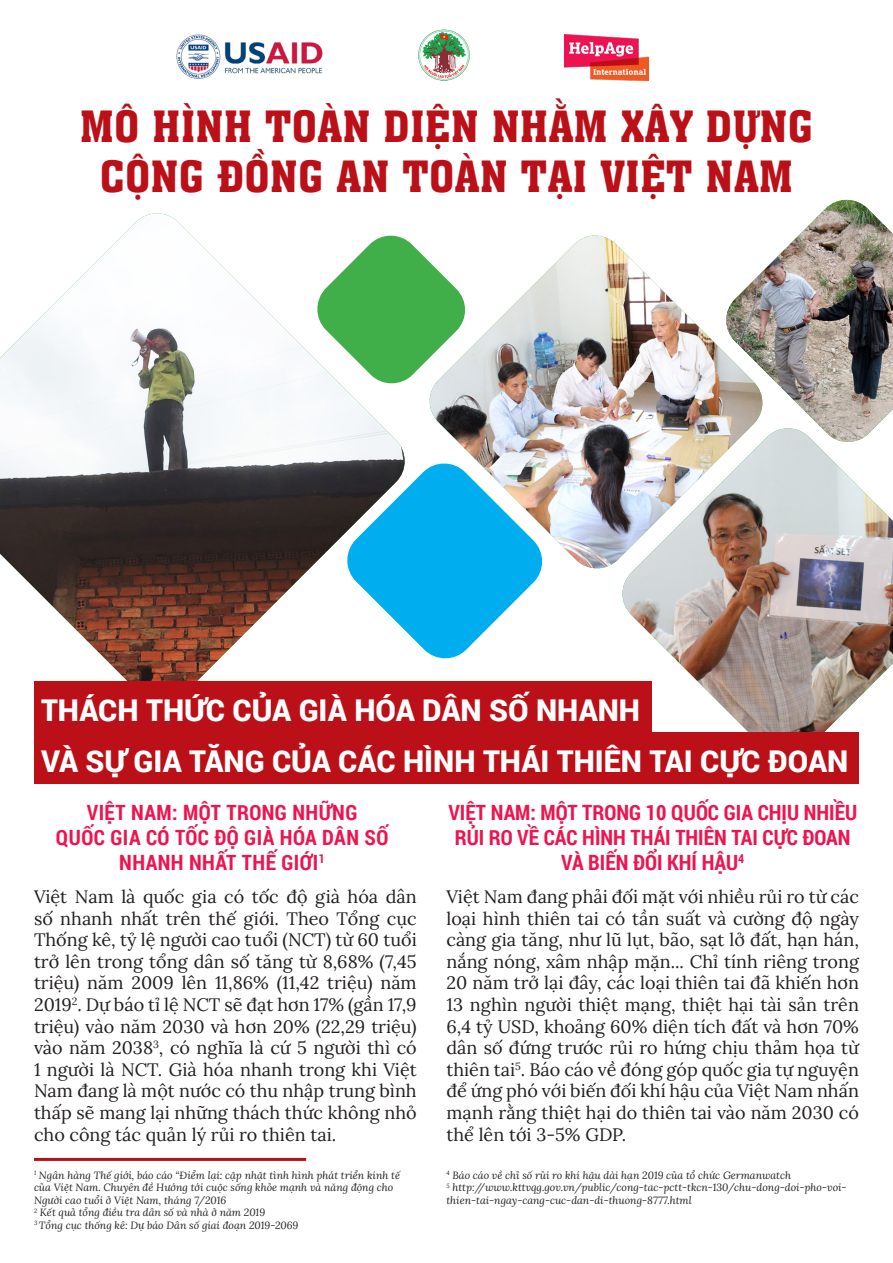
<style>
.page{position:relative;width:893px;height:1263px;background:#fff}
.page>*{position:absolute;margin:0;border:0;box-sizing:border-box;transform-origin:0 0}
.t1{font:700 42px/50.4px "Aachen";color:#bb1018;text-align:center}
.Heading_1{font:900 30px "Roboto";color:#fff}
.Heading_2{font:700 21px/25.2px "Roboto Condensed";color:#ed1450;text-align:center}
.Heading_2-2{font:700 21px "Roboto Condensed";letter-spacing:.02em;color:#ed1450}
.t2{font:18px/21.6px "Lora";color:#231f20;text-align:justify}
.t3{font:italic 10.5px/12.6px "Lora";color:#231f20}
</style>
<div class="page">
<svg style="left:408px;top:241px;width:19px;height:138px;background:#59b861"></svg>
<svg style="left:408px;top:469px;width:133px;height:190px"></svg>
<img style="left:0;top:213px;width:408px;height:469px">
<img style="left:427px;top:236px;width:296px;height:333px">
<img style="left:620px;top:428px;width:273px;height:305px">
<div style="left:34px;top:682px;width:617px;height:51px;background:#bb1018"></div>
<div style="left:34px;top:733px;width:825px;height:51px;background:#bb1018"></div>
<img style="left:724px;top:200px;width:169px;height:245px">
<img style="left:176px;top:34px;width:147px;height:44px">
<img style="left:418px;top:29px;width:52px;height:52px">
<img style="left:564px;top:34px;width:84px;height:47px">
<hr style="left:34px;top:1158px;width:272px;height:3px;background:#bb1018">
<p class="t1" style="left:80px;top:99px;width:735px">MÔ HÌNH TOÀN DIỆN NHẰM XÂY DỰNG<br>CỘNG ĐỒNG AN TOÀN TẠI VIỆT NAM</p>
<p class="Heading_1" style="left:41px;top:689px;width:600px">THÁCH THỨC CỦA GIÀ HÓA DÂN SỐ NHANH</p>
<p class="Heading_1" style="left:41px;top:740px;width:809px">VÀ SỰ GIA TĂNG CỦA CÁC HÌNH THÁI THIÊN TAI CỰC ĐOAN</p>
<p class="Heading_2-2" style="left:87px;top:797px;width:272px">VIỆT NAM: MỘT TRONG NHỮNG</p>
<p class="Heading_2-2" style="left:56px;top:823px;width:334px">QUỐC GIA CÓ TỐC ĐỘ GIÀ HÓA DÂN SỐ</p>
<p class="Heading_2-2" style="left:119px;top:848px;width:207px">NHANH NHẤT THẾ GIỚI<sup>1</sup></p>
<p class="Heading_2" style="left:448px;top:799px;width:410px">VIỆT NAM: MỘT TRONG 10 QUỐC GIA CHỊU NHIỀU<br>RỦI RO VỀ CÁC HÌNH THÁI THIÊN TAI CỰC ĐOAN<br>VÀ BIẾN ĐỔI KHÍ HẬU<sup>4</sup></p>
<p class="t2" style="left:34px;top:884px;width:384px">Việt Nam là quốc gia có tốc độ già hóa dân số nhanh nhất trên thế giới. Theo Tổng cục Thống kê, tỷ lệ người cao tuổi (NCT) từ 60 tuổi trở lên trong tổng dân số tăng từ 8,68% (7,45 triệu) năm 2009 lên 11,86% (11,42 triệu) năm 2019<sup>2</sup>. Dự báo tỉ lệ NCT sẽ đạt hơn 17% (gần 17,9 triệu) vào năm 2030 và hơn 20% (22,29 triệu) vào năm 2038<sup>3</sup>, có nghĩa là cứ 5 người thì có 1 người là NCT. Già hóa nhanh trong khi Việt Nam đang là một nước có thu nhập trung bình thấp sẽ mang lại những thách thức không nhỏ cho công tác quản lý rủi ro thiên tai.</p>
<p class="t2" style="left:446px;top:884px;width:414px">Việt Nam đang phải đối mặt với nhiều rủi ro từ các loại hình thiên tai có tần suất và cường độ ngày càng gia tăng, như lũ lụt, bão, sạt lở đất, hạn hán, nắng nóng, xâm nhập mặn... Chỉ tính riêng trong 20 năm trở lại đây, các loại thiên tai đã khiến hơn 13 nghìn người thiệt mạng, thiệt hại tài sản trên 6,4 tỷ USD, khoảng 60% diện tích đất và hơn 70% dân số đứng trước rủi ro hứng chịu thảm họa từ thiên tai<sup>5</sup>. Báo cáo về đóng góp quốc gia tự nguyện để ứng phó với biến đối khí hậu của Việt Nam nhấn mạnh rằng thiệt hại do thiên tai vào năm 2030 có thể lên tới 3-5% GDP.</p>
<p class="t3" style="left:34px;top:1168px;width:368px"><sup>1</sup> Ngân hàng Thế giới, báo cáo “Điểm lại: cập nhật tình hình phát triển kinh tế của Việt Nam. Chuyên đề Hướng tới cuộc sống khỏe mạnh và năng động cho<br>Người cao tuổi ở Việt Nam, tháng 7/2016</p>
<p class="t3" style="left:34px;top:1206px;width:233px"><sup>2</sup> Kết quả tổng điều tra dân số và nhà ở năm 2019</p>
<p class="t3" style="left:34px;top:1219px;width:266px"><sup>3</sup> Tổng cục thống kê: Dự báo Dân số giai đoạn 2019-2069</p>
<p class="t3" style="left:446px;top:1168px;width:346px"><sup>4</sup> Báo cáo về chỉ số rủi ro khí hậu dài hạn 2019 của tổ chức Germanwatch</p>
<p class="t3" style="left:446px;top:1181px;width:402px"><sup>5</sup> http://www.kttvqg.gov.vn/public/cong-tac-pctt-tkcn-130/chu-dong-doi-pho-voi&shy;thien-tai-ngay-cang-cuc-dan-di-thuong-8777.html</p>
</div>
